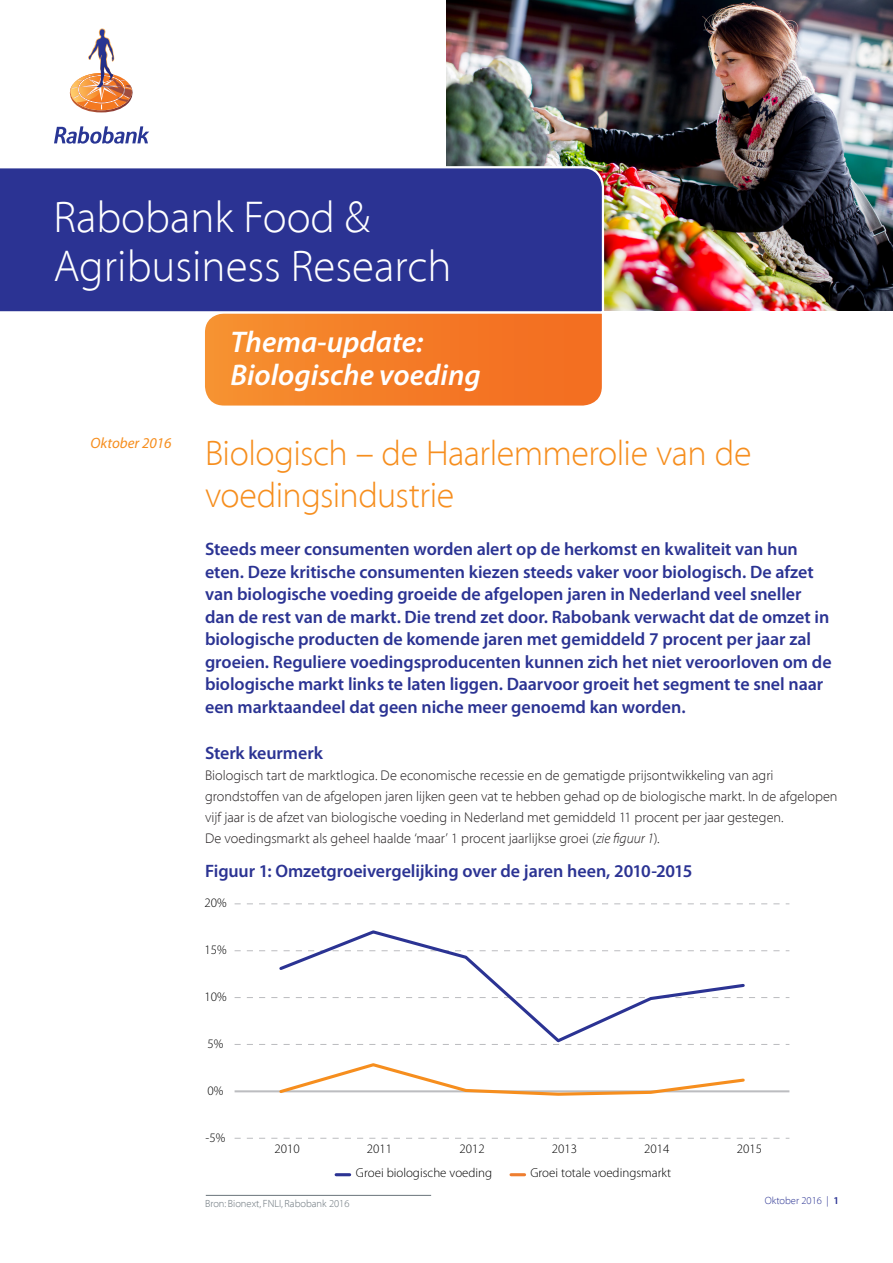
<style>
.page{position:relative;width:893px;height:1263px;background:#fff}
.page>*{position:absolute;margin:0;border:0;box-sizing:border-box;transform-origin:0 0}
.t1{font:300 45px/49.5px "Myriad";color:#fff}
.t2{font:300 36px/42px "Myriad";letter-spacing:-.015em;color:#f68e1e}
.t3{font:italic 600 30px/33px "Myriad Pro";color:#fff}
.Paragraph{font:600 18px/22.5px "Myriad Pro";letter-spacing:-.005em;color:#2b3393}
.t4{font:italic 15px "Myriad Pro";color:#f68e1e}
.Paragraph-2{font:300 14.25px/21px "Myriad";color:#231f20}
.t5{font:300 12.9px "Myriad Pro";color:#000}
.t6{font:300 10.5px "Myriad";color:#6a747b}
.t7{font:300 10.5px "Myriad";color:#2b3393}
.s1{font-style:italic}
.s2{font-family:"Myriad Pro";font-weight:600}
</style>
<div class="page">
<svg style="left:205px;top:315px;width:397px;height:91px;background:#f47e29"></svg>
<img style="left:446px;top:0;width:447px;height:311px">
<div style="left:0;top:165px;width:605px;height:150px;background:#2b3393"></div>
<svg style="left:54px;top:126px;width:95px;height:18px"></svg>
<img style="left:69px;top:28px;width:64px;height:84px">
<hr style="left:206px;top:1195px;width:225px;height:1px;background:#6a747b">
<svg style="left:235px;top:903px;width:554px;height:1px"></svg>
<svg style="left:235px;top:950px;width:554px;height:1px"></svg>
<svg style="left:235px;top:997px;width:554px;height:1px"></svg>
<svg style="left:235px;top:1044px;width:554px;height:1px"></svg>
<svg style="left:235px;top:1138px;width:554px;height:1px"></svg>
<hr style="left:235px;top:1090px;width:554px;height:2px;background:#bcbdc0">
<svg style="left:277px;top:930px;width:470px;height:113px"></svg>
<svg style="left:277px;top:1063px;width:470px;height:33px"></svg>
<hr style="left:336px;top:1173px;width:14px;height:3px;background:#2b3393">
<hr style="left:511px;top:1173px;width:14px;height:3px;background:#ee7e30">
<p class="t1" style="left:53px;top:194px;width:400px">Rabobank Food &amp;<br>Agribusiness Research</p>
<p class="t4" style="left:90px;top:434px;width:83px">Oktober 2016</p>
<p class="t3" style="left:230px;top:325px;width:252px">Thema-update:<br>Biologische voeding</p>
<p class="t2" style="left:205px;top:433px;width:548px">Biologisch – de Haarlemmerolie van de voedingsindustrie</p>
<p class="Paragraph" style="left:205px;top:537px;width:628px">Steeds meer consumenten worden alert op de herkomst en kwaliteit van hun eten. Deze kritische consumenten kiezen steeds vaker voor biologisch. De afzet van biologische voeding groeide de afgelopen jaren in Nederland veel sneller dan de rest van de markt. Die trend zet door. Rabobank verwacht dat de omzet in biologische producten de komende jaren met gemiddeld 7 procent per jaar zal groeien. Reguliere voedingsproducenten kunnen zich het niet veroorloven om de biologische markt links te laten liggen. Daarvoor groeit het segment te snel naar een marktaandeel dat geen niche meer genoemd kan worden.</p>
<p class="Paragraph" style="left:205px;top:741px;width:119px">Sterk keurmerk</p>
<p class="Paragraph-2" style="left:205px;top:765px;width:634px">Biologisch tart de marktlogica. De economische recessie en de gematigde prijsontwikkeling van agri grondstoffen van de afgelopen jaren lijken geen vat te hebben gehad op de biologische markt. In de afgelopen vijf jaar is de afzet van biologische voeding in Nederland met gemiddeld 11 procent per jaar gestegen.<br>De voedingsmarkt als geheel haalde ‘maar’ 1 procent jaarlijkse groei (<span class="s1">zie figuur 1</span>).</p>
<p class="Paragraph" style="left:205px;top:860px;width:489px">Figuur 1: Omzetgroeivergelijking over de jaren heen, 2010-2015</p>
<p class="t5" style="left:204px;top:896px;width:24px">20%</p>
<p class="t5" style="left:204px;top:943px;width:24px">15%</p>
<p class="t5" style="left:204px;top:990px;width:24px">10%</p>
<p class="t5" style="left:208px;top:1037px;width:17px">5%</p>
<p class="t5" style="left:208px;top:1084px;width:17px">0%</p>
<p class="t5" style="left:206px;top:1131px;width:21px">-5%</p>
<p class="t5" style="left:274px;top:1141px;width:27px">2010</p>
<p class="t5" style="left:367px;top:1141px;width:27px">2011</p>
<p class="t5" style="left:459px;top:1141px;width:27px">2012</p>
<p class="t5" style="left:552px;top:1141px;width:27px">2013</p>
<p class="t5" style="left:644px;top:1141px;width:27px">2014</p>
<p class="t5" style="left:737px;top:1141px;width:27px">2015</p>
<p class="t5" style="left:356px;top:1166px;width:138px">Groei biologische voeding</p>
<p class="t5" style="left:530px;top:1166px;width:142px">Groei totale voedingsmarkt</p>
<p class="t6" style="left:205px;top:1198px;width:146px">Bron: Bionext, FNLI, Rabobank 2016</p>
<p class="t7" style="left:765px;top:1195px;width:76px">Oktober 2016 | <span class="s2">1</span></p>
</div>
